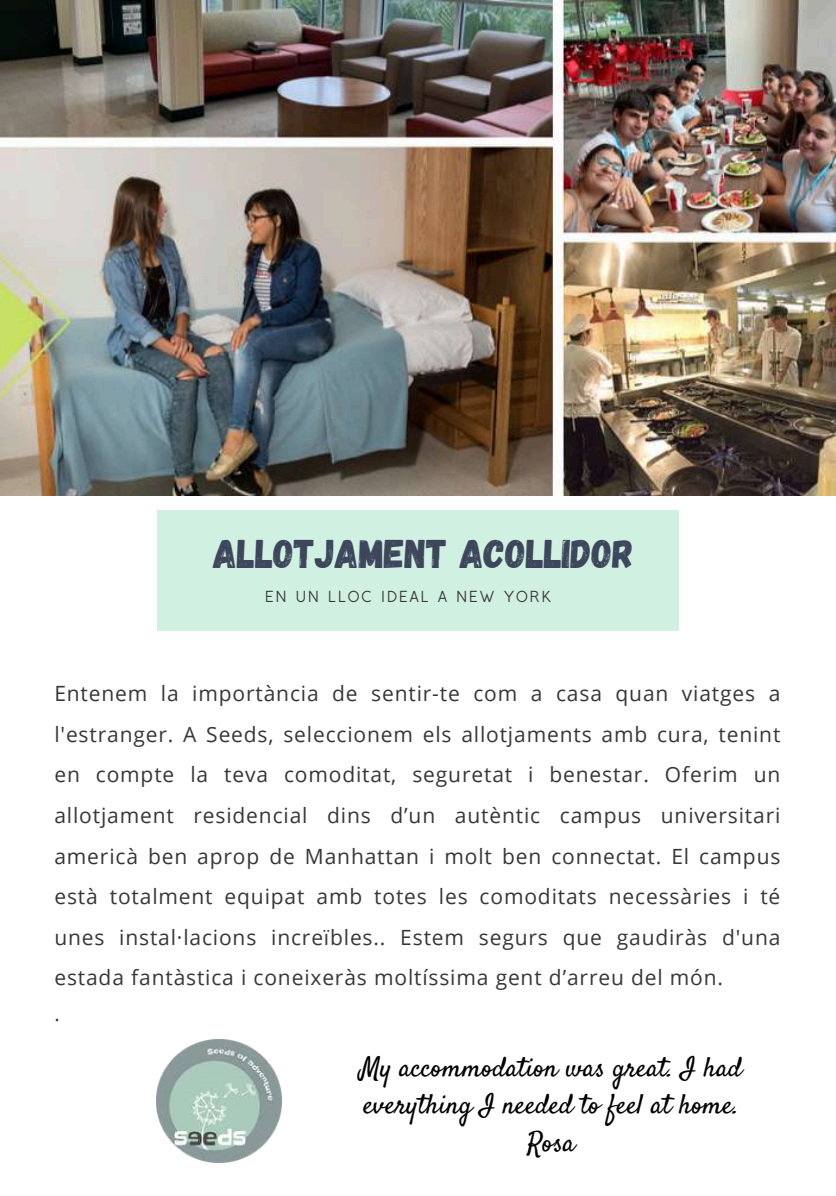
<style>
.page{position:relative;width:836px;height:1196px;background:#fff}
.page>*{position:absolute;margin:0;border:0;box-sizing:border-box;transform-origin:0 0}
.t1{font:40px "Gagalin";color:#3d465a}
.t2{font:27.6px/37.6px "Satisfy";color:#000;text-align:center}
.t3{font:21px/40.4px "Open Sans";letter-spacing:.04em;color:#373737;text-align:justify}
.t4{font:20px "Open Sans";color:#373737}
.t5{font:14px "Crusoe Text";letter-spacing:.14em;color:#373737}
</style>
<div class="page">
<div style="left:157px;top:510px;width:521px;height:120px;background:#d0f1e2"></div>
<img style="left:0;top:0;width:836px;height:495px">
<img style="left:157px;top:1039px;width:124px;height:123px">
<h1 class="t1" style="left:213px;top:528px;width:422px">ALLOTJAMENT ACOLLIDOR</h1>
<p class="t5" style="left:265px;top:587px;width:287px">EN UN LLOC IDEAL A NEW YORK</p>
<p class="t3" style="left:54px;top:673px;width:727px">Entenem la importància de sentir-te com a casa quan viatges a l'estranger. A Seeds, seleccionem els allotjaments amb cura, tenint en compte la teva comoditat, seguretat i benestar. Oferim un allotjament residencial dins d’un autèntic campus universitari americà ben aprop de Manhattan i molt ben connectat. El campus està totalment equipat amb totes les comoditats necessàries i té unes instal·lacions increïbles.. Estem segurs que gaudiràs d'una estada fantàstica i coneixeràs moltíssima gent d’arreu del món.</p>
<p class="t4" style="left:54px;top:999px;width:7px">.</p>
<h2 class="t2" style="left:360px;top:1050px;width:383px">My accommodation was great. I had everything I needed to feel at home.<br>Rosa</h2>
</div>
